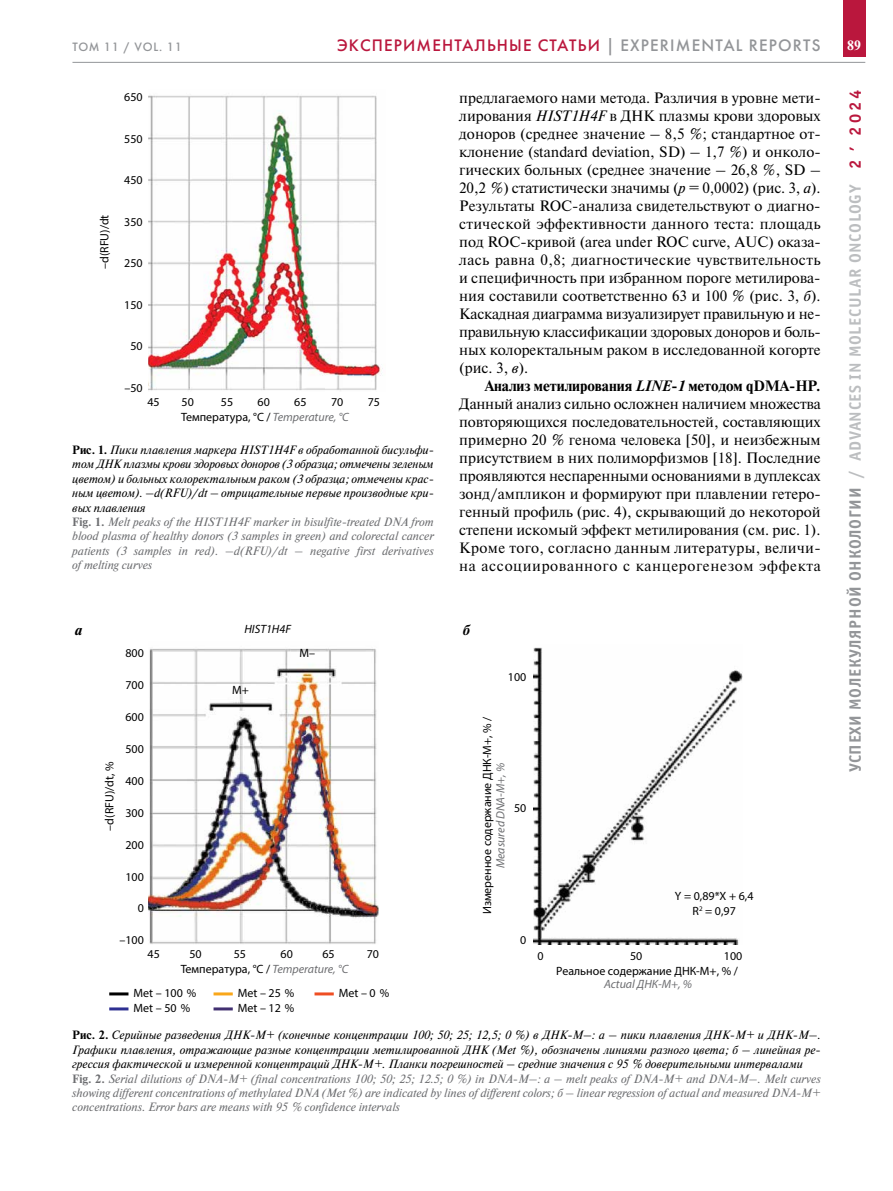
<style>
.page{position:relative;width:893px;height:1191px;background:#fff}
.page>*{position:absolute;margin:0;border:0;box-sizing:border-box;transform-origin:0 0}
.t1{font:700 16.5px "Officina Sans C";letter-spacing:.04em;color:#bcbec0}
.t2{font:16.5px "Futuris C";letter-spacing:.07em;color:#ba173d}
.t3{font:700 16.5px "Officina Sans C";color:#ba173d}
.t4{font:15px/18px "Newton C";letter-spacing:.01em;color:#000;text-align:justify}
.t5{font:italic 700 15px "Newton C";color:#000}
.t6{font:700 13.5px "Newton C";color:#fff}
.t7{font:italic 12px/14.4px "Newton C";color:#000}
.t8{font:12px/15px "Myriad Pro";color:#000}
.t9{font:italic 12px "Myriad Pro";color:#6d6e71}
.t10{font:12px "Futuris C";letter-spacing:.06em;color:#939598}
.t11{font:italic 12px "Myriad Pro";color:#000}
.s1{color:#939598}
.s2{font-style:italic}
.s3{font-weight:700}
.s4{font-weight:700;font-style:italic}
.s5{color:#ba173d}
.s6{font-style:italic;color:#6d6e71}
.s7{font-weight:700;font-style:normal}
.s8{font-weight:700;font-style:normal;color:#6d6e71}
.s9{color:#6d6e71}
</style>
<div class="page">
<div style="left:843px;top:0;width:22px;height:57px;background:#ba173d"></div>
<hr style="left:72px;top:62px;width:793px;height:1px;background:#939598">
<img style="left:149px;top:648px;width:229px;height:296px">
<img style="left:534px;top:647px;width:208px;height:297px">
<img style="left:149px;top:95px;width:234px;height:296px">
<hr style="left:109px;top:992px;width:19px;height:3px;background:#000">
<hr style="left:109px;top:1007px;width:19px;height:3px;background:#2e3092">
<hr style="left:214px;top:992px;width:19px;height:3px;background:#f9a71a">
<hr style="left:214px;top:1007px;width:19px;height:3px;background:#423071">
<hr style="left:315px;top:992px;width:19px;height:3px;background:#ef4e23">
<p class="t10" style="left:72px;top:40px;width:111px">ТОМ 11 / VOL. 11</p>
<p class="t2" style="left:337px;top:36px;width:485px">ЭкспериментальнЫе СТАТЬИ <span class="s1">| EXPERIMENTAL REPORTS</span></p>
<p class="t6" style="left:847px;top:38px;width:15px">89</p>
<p class="t4" style="left:459px;top:89px;width:363px">предлагаемого нами метода. Различия в уровне мети&shy;лирования <span class="s2">HIST1H4F</span> в ДНК плазмы крови здоровых доноров (среднее значение – 8,5 %; стандартное от&shy;клонение (standard deviation, SD) – 1,7 %) и онколо&shy;гических больных (среднее значение – 26,8 %, SD – 20,2 %) статистически значимы (<span class="s2">p</span> = 0,0002) (рис. 3, <span class="s2">а</span>).<br>Результаты ROC-анализа свидетельствуют о диагно&shy;стической эффективности данного теста: площадь под ROC-кривой (area under ROC curve, AUC) оказа&shy;лась равна 0,8; диагностические чувствительность и специфичность при избранном пороге метилирова&shy;ния составили соответственно 63 и 100 % (рис. 3, <span class="s2">б</span>).<br>Каскадная диаграмма визуализирует правильную и не&shy;правильную классификации здоровых доноров и боль&shy;ных колоректальным раком в исследованной когорте (рис. 3, <span class="s2">в</span>).</p>
<p class="t4" style="left:459px;top:377px;width:363px;text-indent:26px"><span class="s3">Анализ метилирования</span> <span class="s4">LINE-1</span> <span class="s3">методом qDMA-HP.<br></span>Данный анализ сильно осложнен наличием множества повторяющихся последовательностей, составляющих примерно 20 % генома человека [50], и неизбежным присутствием в них полиморфизмов [18]. Последние проявляются неспаренными основаниями в дуплексах зонд/ампликон и формируют при плавлении гетеро&shy;генный профиль (рис. 4), скрывающий до некоторой степени искомый эффект метилирования (см. рис. 1).<br>Кроме того, согласно данным литературы, величи&shy;на ассоциированного с канцерогенезом эффекта</p>
<p class="t3" style="left:846px;top:136px;width:48px;rotate:-90deg">2024</p>
<p class="t8" style="left:124px;top:90px;width:20px">650</p>
<p class="t8" style="left:124px;top:131px;width:20px">550</p>
<p class="t8" style="left:124px;top:172px;width:20px">450</p>
<p class="t8" style="left:124px;top:214px;width:20px">350</p>
<p class="t8" style="left:124px;top:255px;width:20px">250</p>
<p class="t8" style="left:124px;top:297px;width:20px">150</p>
<p class="t8" style="left:130px;top:338px;width:14px">50</p>
<p class="t8" style="left:124px;top:380px;width:20px">–50</p>
<p class="t3" style="left:837px;top:151px;width:6px;rotate:-90deg">,</p>
<p class="t1" style="left:846px;top:772px;width:614px;rotate:-90deg"><span class="s1">УСПЕХИ МОЛЕКУЛЯРНОЙ ОНКОЛОГИИ</span> / ADVANCES IN MOLECULAR ONCOLOGY <span class="s5">2</span></p>
<p class="t8" style="left:97px;top:269px;width:56px;rotate:-90deg">–d(RFU)/dt</p>
<p class="t8" style="left:147px;top:394px;width:14px">45</p>
<p class="t8" style="left:182px;top:394px;width:14px">50</p>
<p class="t8" style="left:221px;top:394px;width:14px">55</p>
<p class="t8" style="left:258px;top:394px;width:14px">60</p>
<p class="t8" style="left:294px;top:394px;width:14px">65</p>
<p class="t8" style="left:331px;top:394px;width:14px">70</p>
<p class="t8" style="left:368px;top:394px;width:14px">75</p>
<p class="t8" style="left:181px;top:409px;width:169px">Температура, °C / <span class="s6">Temperature, °C</span></p>
<p class="t7" style="left:72px;top:443px;width:363px"><span class="s7">Рис. 1.</span> Пики плавления маркера HIST1H4F в обработанной бисульфи&shy;том ДНК плазмы крови здоровых доноров (3 образца; отмечены зеленым цветом) и больных колоректальным раком (3 образца; отмечены крас&shy;ным цветом). –d(RFU)/dt – отрицательные первые производные кри&shy;вых плавления<br><span class="s8">Fig. 1.</span> <span class="s9">Melt peaks of the HIST1H4F marker in bisulfite-treated DNA from blood plasma of healthy donors (3 samples in green) and colorectal cancer patients (3 samples in red). –d(RFU)/dt – negative first derivatives of melting curves</span></p>
<p class="t5" style="left:75px;top:622px;width:9px">а</p>
<p class="t5" style="left:463px;top:622px;width:9px">б</p>
<p class="t11" style="left:244px;top:621px;width:48px">HIST1H4F</p>
<p class="t8" style="left:125px;top:645px;width:20px">800</p>
<p class="t8" style="left:299px;top:645px;width:17px">M–</p>
<p class="t8" style="left:125px;top:677px;width:20px">700</p>
<p class="t8" style="left:125px;top:709px;width:20px">600</p>
<p class="t8" style="left:125px;top:741px;width:20px">500</p>
<p class="t8" style="left:125px;top:773px;width:20px">400</p>
<p class="t8" style="left:125px;top:805px;width:20px">300</p>
<p class="t8" style="left:125px;top:837px;width:20px">200</p>
<p class="t8" style="left:125px;top:868px;width:20px">100</p>
<p class="t8" style="left:138px;top:900px;width:8px">0</p>
<p class="t8" style="left:119px;top:932px;width:26px">–100</p>
<p class="t8" style="left:508px;top:669px;width:20px">100</p>
<p class="t8" style="left:232px;top:682px;width:18px">M+</p>
<p class="t8" style="left:479px;top:914px;width:199px;rotate:-90deg">Измеренное содержание ДНК-М+, % /</p>
<p class="t8" style="left:102px;top:831px;width:71px;rotate:-90deg">–d(RFU)/dt, %</p>
<p class="t9" style="left:493px;top:868px;width:107px;rotate:-90deg">Measured DNA-M+, %</p>
<p class="t8" style="left:514px;top:800px;width:14px">50</p>
<p class="t8" style="left:675px;top:888px;width:80px;text-align:center">Y = 0,89*Х + 6,4<br>R<sup>2</sup> = 0,97</p>
<p class="t8" style="left:520px;top:932px;width:8px">0</p>
<p class="t8" style="left:148px;top:946px;width:14px">45</p>
<p class="t8" style="left:189px;top:946px;width:14px">50</p>
<p class="t8" style="left:234px;top:946px;width:14px">55</p>
<p class="t8" style="left:281px;top:946px;width:14px">60</p>
<p class="t8" style="left:322px;top:946px;width:14px">65</p>
<p class="t8" style="left:367px;top:946px;width:14px">70</p>
<p class="t8" style="left:181px;top:961px;width:169px">Температура, °C / <span class="s6">Temperature, °C</span></p>
<p class="t8" style="left:134px;top:985px;width:64px">Met – 100 %<br>Met – 50 %</p>
<p class="t8" style="left:238px;top:985px;width:58px">Met – 25 %<br>Met – 12 %</p>
<p class="t8" style="left:339px;top:985px;width:52px">Met – 0 %</p>
<p class="t8" style="left:537px;top:948px;width:8px">0</p>
<p class="t8" style="left:630px;top:948px;width:14px">50</p>
<p class="t8" style="left:556px;top:948px;width:188px;text-indent:168px">100<br>Реальное содержание ДНК-М+, % /</p>
<p class="t9" style="left:604px;top:976px;width:90px">Actual ДНК-М+, %</p>
<p class="t7" style="left:72px;top:1028px;width:750px"><span class="s7">Рис. 2.</span> Серийные разведения ДНК-М+ (конечные концентрации 100; 50; 25; 12,5; 0 %) в ДНК-M–: а – пики плавления ДНК-M+ и ДНК-M–.<br>Графики плавления, отражающие разные концентрации метилированной ДНК (Met %), обозначены линиями разного цвета; б – линейная ре&shy;грессия фактической и измеренной концентраций ДНК-M+. Планки погрешностей – средние значения с 95 % доверительными интервалами <span class="s8">Fig. 2.</span> <span class="s9">Serial dilutions of DNA-M+ (final concentrations 100; 50; 25; 12.5; 0 %) in DNA-M–: a – melt peaks of DNA-M+ and DNA-M–. Melt curves showing different concentrations of methylated DNA (Met %) are indicated by lines of different colors; б – linear regression of actual and measured DNA-M+ concentrations. Error bars are means with 95 % confidence intervals</span></p>
</div>
